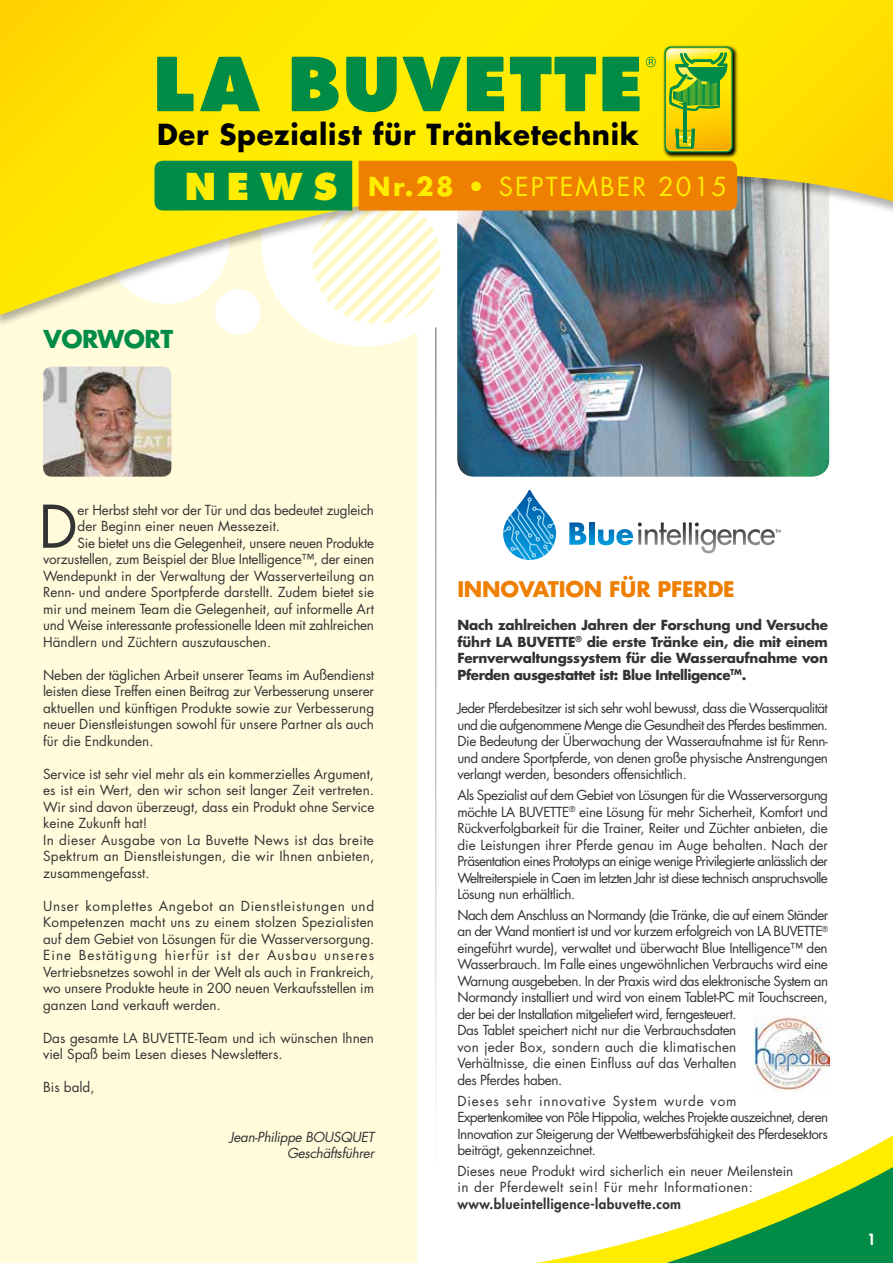
<style>
.page{position:relative;width:893px;height:1263px;background:#fff}
.page>*{position:absolute;margin:0;border:0;box-sizing:border-box;transform-origin:0 0}
.t1{font:57.3px "Futura Std";color:#333}
.t2{font:700 28.2px "Futura Std";letter-spacing:.025em;color:#000}
.t3{font:25.5px "Futura Std";letter-spacing:.08em;color:#ffed00}
.t4{font:700 24px "Futura Std";letter-spacing:-.02em;color:#008c47}
.t5{font:700 21px "Futura Std";letter-spacing:-.01em;color:#ee7f00}
.t6{font:800 15px "Futura Std";color:#fff}
.t7{font:13.5px/16.5px "Futura Std";letter-spacing:-.015em;color:#333;text-align:justify}
.t8{font:13.5px/16.5px "Futura Std";letter-spacing:.005em;color:#333}
.t9{font:13.5px/16.5px "Futura Std";letter-spacing:-.04em;color:#333}
.t10{font:700 13.5px/16.5px "Futura Std";letter-spacing:-.03em;color:#333;text-align:justify}
.t11{font:italic 13.5px/16.5px "Futura Std";letter-spacing:-.02em;color:#333;text-align:right}
.t12{font:800 13.5px "Futura Std";letter-spacing:.03em;color:#333}
.s1{font-weight:800;font-size:36px}
.s2{font-weight:700}
</style>
<div class="page">
<svg style="left:536px;top:1153px;width:357px;height:110px"></svg>
<div style="left:0;top:186px;width:417px;height:1077px;background:#fffbdb"></div>
<img style="left:457px;top:328px;width:372px;height:149px">
<hr style="left:435px;top:327px;width:1px;height:873px;background:#58585a">
<svg style="left:0;top:0;width:893px;height:315px;background:#f8e221"></svg>
<img style="left:155px;top:161px;width:582px;height:189px">
<img style="left:43px;top:366px;width:128px;height:111px">
<img style="left:753px;top:1016px;width:76px;height:76px">
<img style="left:662px;top:44px;width:77px;height:115px">
<svg style="left:664px;top:46px;width:69px;height:106px"></svg>
<svg style="left:666px;top:49px;width:65px;height:101px;background:#b1c11f"></svg>
<hr style="left:719px;top:77px;width:1px;height:31px;background:#008c47">
<hr style="left:684px;top:102px;width:3px;height:40px;background:#008c47">
<svg style="left:646px;top:57px;width:10px;height:10px"></svg>
<svg style="left:157px;top:57px;width:483px;height:55px;background:#66b12a"></svg>
<svg style="left:569px;top:522px;width:17px;height:23px"></svg>
<svg style="left:589px;top:522px;width:6px;height:23px"></svg>
<svg style="left:598px;top:522px;width:183px;height:31px"></svg>
<svg style="left:503px;top:490px;width:53px;height:70px"></svg>
<h2 class="t2" style="left:157px;top:115px;width:483px">Der Spezialist für Tränketechnik</h2>
<h3 class="t3" style="left:185px;top:170px;width:332px"><span class="s1">NEWS</span> <span class="s2">Nr.28 •</span> septemb</h3>
<h3 class="t3" style="left:617px;top:170px;width:112px">Er 2015</h3>
<h3 class="t4" style="left:44px;top:323px;width:131px">VORWORT</h3>
<h1 class="t1" style="left:39px;top:490px;width:40px">D</h1>
<p class="t7" style="left:78px;top:502px;width:298px">er Herbst steht vor der Tür und das bedeutet zugleich</p>
<p class="t7" style="left:78px;top:518px;width:204px">der Beginn einer neuen Messezeit.</p>
<p class="t7" style="left:78px;top:535px;width:298px">Sie bietet uns die Gelegenheit, unsere neuen Produkte</p>
<p class="t7" style="left:43px;top:551px;width:333px">vorzustellen, zum Beispiel der Blue Intelligence™, der einen</p>
<p class="t7" style="left:43px;top:568px;width:333px">Wendepunkt in der Verwaltung der Wasserverteilung an</p>
<p class="t7" style="left:43px;top:584px;width:333px">Renn- und andere Sportpferde darstellt. Zudem bietet sie</p>
<p class="t7" style="left:43px;top:601px;width:332px">mir und meinem Team die Gelegenheit, auf informelle Art</p>
<p class="t7" style="left:43px;top:617px;width:332px">und Weise interessante professionelle Ideen mit zahlreichen</p>
<p class="t7" style="left:43px;top:634px;width:230px">Händlern und Züchtern auszutauschen.</p>
<p class="t7" style="left:43px;top:667px;width:333px">Neben der täglichen Arbeit unserer Teams im Außendienst leisten diese Treffen einen Beitrag zur Verbesserung unserer aktuellen und künftigen Produkte sowie zur Verbesserung neuer Dienstleistungen sowohl für unsere Partner als auch für die Endkunden.</p>
<p class="t8" style="left:43px;top:766px;width:333px">Service ist sehr viel mehr als ein kommerzielles Argument, es ist ein Wert, den wir schon seit langer Zeit vertreten.<br>Wir sind davon überzeugt, dass ein Produkt ohne Service keine Zukunft hat!<br>In dieser Ausgabe von La Buvette News ist das breite Spektrum an Dienstleistungen, die wir Ihnen anbieten, zusammengefasst.</p>
<p class="t7" style="left:43px;top:898px;width:333px">Unser komplettes Angebot an Dienstleistungen und Kompetenzen macht uns zu einem stolzen Spezialisten auf dem Gebiet von Lösungen für die Wasserversorgung.<br>Eine Bestätigung hierfür ist der Ausbau unseres Vertriebsnetzes sowohl in der Welt als auch in Frankreich, wo unsere Produkte heute in 200 neuen Verkaufsstellen im ganzen Land verkauft werden.</p>
<p class="t7" style="left:43px;top:1030px;width:332px">Das gesamte LA BUVETTE-Team und ich wünschen Ihnen viel Spaß beim Lesen dieses Newsletters.</p>
<p class="t7" style="left:43px;top:1079px;width:53px">Bis bald,</p>
<p class="t11" style="left:230px;top:1129px;width:146px">Jean-Philippe BOUSQUET<br>Geschäftsführer</p>
<h3 class="t5" style="left:457px;top:575px;width:279px">INNOVATION FÜR PFERDE</h3>
<p class="t10" style="left:457px;top:617px;width:372px">Nach zahlreichen Jahren der Forschung und Versuche führt LA BUVETTE<sup>®</sup> die erste Tränke ein, die mit einem Fernverwaltungssystem für die Wasseraufnahme von Pferden ausgestattet ist: Blue Intelligence<sup>TM</sup>.</p>
<p class="t7" style="left:457px;top:700px;width:372px">Jeder Pferdebesitzer ist sich sehr wohl bewusst, dass die Wasserqualität und die aufgenommene Menge die Gesundheit des Pferdes bestimmen.<br>Die Bedeutung der Überwachung der Wasseraufnahme ist für Renn&shy;und andere Sportpferde, von denen große physische Anstrengungen verlangt werden, besonders offensichtlich.</p>
<p class="t7" style="left:457px;top:787px;width:372px">Als Spezialist auf dem Gebiet von Lösungen für die Wasserversorgung möchte LA BUVETTE<sup>®</sup> eine Lösung für mehr Sicherheit, Komfort und Rückverfolgbarkeit für die Trainer, Reiter und Züchter anbieten, die die Leistungen ihrer Pferde genau im Auge behalten. Nach der Präsentation eines Prototyps an einige wenige Privilegierte anlässlich der Weltreiterspiele in Caen im letzten Jahr ist diese technisch anspruchsvolle Lösung nun erhältlich.</p>
<p class="t7" style="left:457px;top:907px;width:372px;text-align:left">Nach dem Anschluss an Normandy (die Tränke, die auf einem Ständer an der Wand montiert ist und vor kurzem erfolgreich von LA BUVETTE<sup>® </sup>eingeführt wurde), verwaltet und überwacht Blue Intelligence™ den Wasserbrauch. Im Falle eines ungewöhnlichen Verbrauchs wird eine Warnung ausgebeben. In der Praxis wird das elektronische System an Normandy installiert und wird von einem Tablet-PC mit Touchscreen, der bei der Installation mitgeliefert wird, ferngesteuert.<br>Das Tablet speichert nicht nur die Verbrauchsdaten<br>von jeder Box, sondern auch die klimatischen<br>Verhältnisse, die einen Einfluss auf das Verhalten<br>des Pferdes haben.</p>
<p class="t9" style="left:457px;top:1092px;width:372px">Dieses sehr innovative System wurde vom<br>Expertenkomitee von Pôle Hippolia, welches Projekte auszeichnet, deren Innovation zur Steigerung der Wettbewerbsfähigkeit des Pferdesektors beiträgt, gekennzeichnet.</p>
<p class="t7" style="left:457px;top:1163px;width:337px">Dieses neue Produkt wird sicherlich ein neuer Meilenstein in der Pferdewelt sein! Für mehr Informationen:</p>
<p class="t12" style="left:457px;top:1195px;width:225px">www.blueintelligence-labuvette.com</p>
<p class="t6" style="left:867px;top:1230px;width:10px">1</p>
</div>
